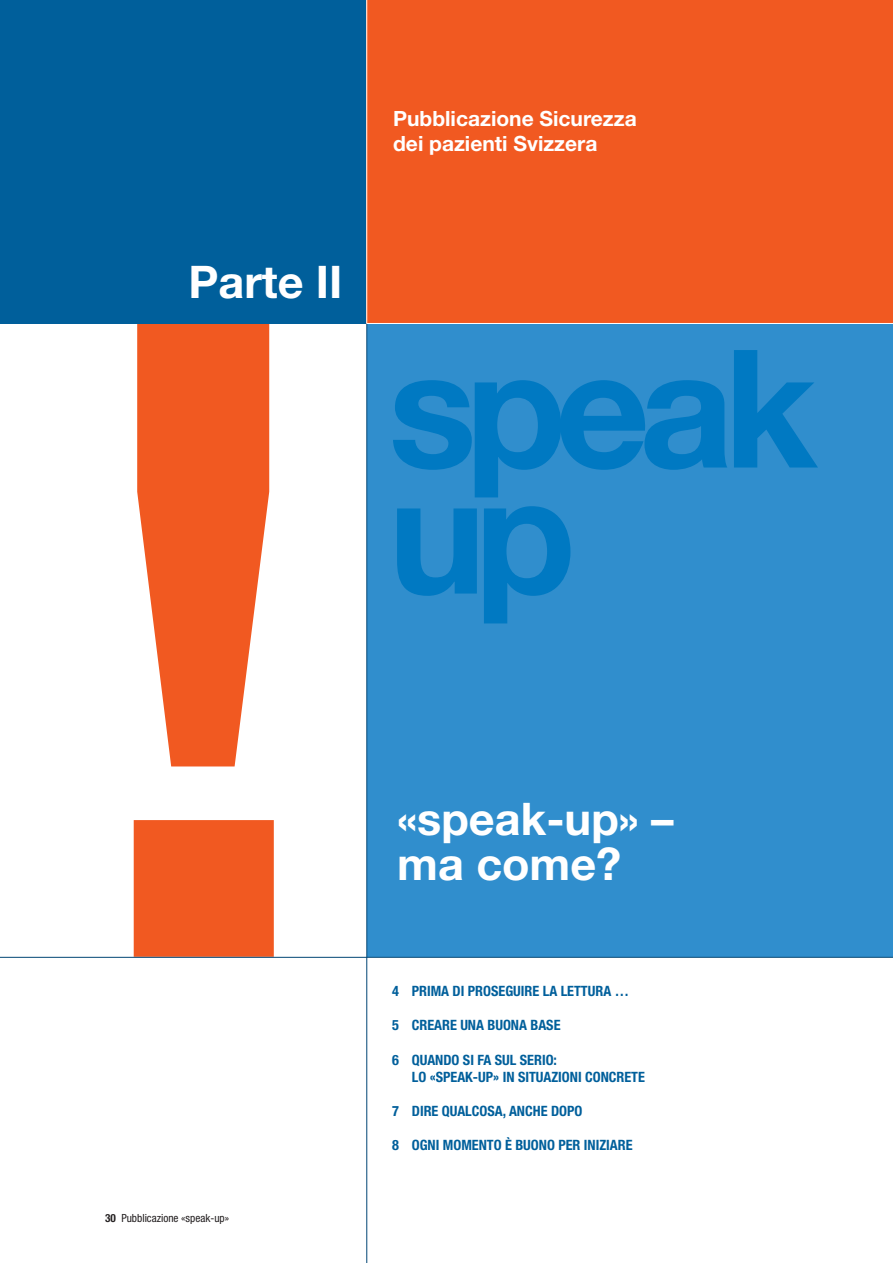
<style>
.page{position:relative;width:893px;height:1263px;background:#fff}
.page>*{position:absolute;margin:0;border:0;box-sizing:border-box;transform-origin:0 0}
.t1{font:700 892.35px "Helvetica Neue";color:#f15921}
.t2{font:700 164.4px/126px "Helvetica Neue";letter-spacing:-.065em;color:#0079c2}
.t3{font:700 45px/45px "Helvetica Neue";color:#fff}
.t4{font:700 21px/25.2px "Helvetica Neue";color:#fff}
.t5{font:700 condensed 14.25px/17.1px "Helvetica Neue";color:#005f9b}
.t6{font:condensed 11.25px "Helvetica Neue";color:#231f20}
.s1{font-weight:700}
</style>
<div class="page">
<div style="left:0;top:0;width:367px;height:323px;background:#005f9b"></div>
<div style="left:367px;top:0;width:526px;height:323px;background:#f15921"></div>
<hr style="left:366px;top:0;width:1px;height:323px;background:#fff">
<div style="left:367px;top:323px;width:526px;height:634px;background:#308ecd"></div>
<hr style="left:0;top:957px;width:893px;height:1px;background:#004574">
<hr style="left:366px;top:323px;width:1px;height:940px;background:#004574">
<hr style="left:366px;top:323px;width:527px;height:1px;background:#fff">
<h3 class="t3" style="left:188px;top:264px;width:155px">Parte II</h3>
<h1 class="t1" style="left:79px;top:320px;width:250px">!</h1>
<p class="t6" style="left:105px;top:1214px;width:125px"><span class="s1">30</span> Pubblicazione «speak-up»</p>
<h3 class="t4" style="left:393px;top:108px;width:245px">Pubblicazione Sicurezza dei pazienti Svizzera</h3>
<h2 class="t2" style="left:388px;top:361px;width:431px">speak up</h2>
<h3 class="t3" style="left:397px;top:800px;width:278px">«speak-up» – ma come?</h3>
<p class="t5" style="left:392px;top:984px;width:238px">4 PRIMA DI PROSEGUIRE LA LETTURA …</p>
<p class="t5" style="left:392px;top:1018px;width:170px">5 CREARE UNA BUONA BASE</p>
<p class="t5" style="left:412px;top:1052px;width:235px;text-indent:-20px">6 QUANDO SI FA SUL SERIO:<br>LO «SPEAK-UP» IN SITUAZIONI CONCRETE</p>
<p class="t5" style="left:392px;top:1103px;width:192px">7 DIRE QUALCOSA, ANCHE DOPO</p>
<p class="t5" style="left:392px;top:1138px;width:242px">8 OGNI MOMENTO È BUONO PER INIZIARE</p>
</div>
